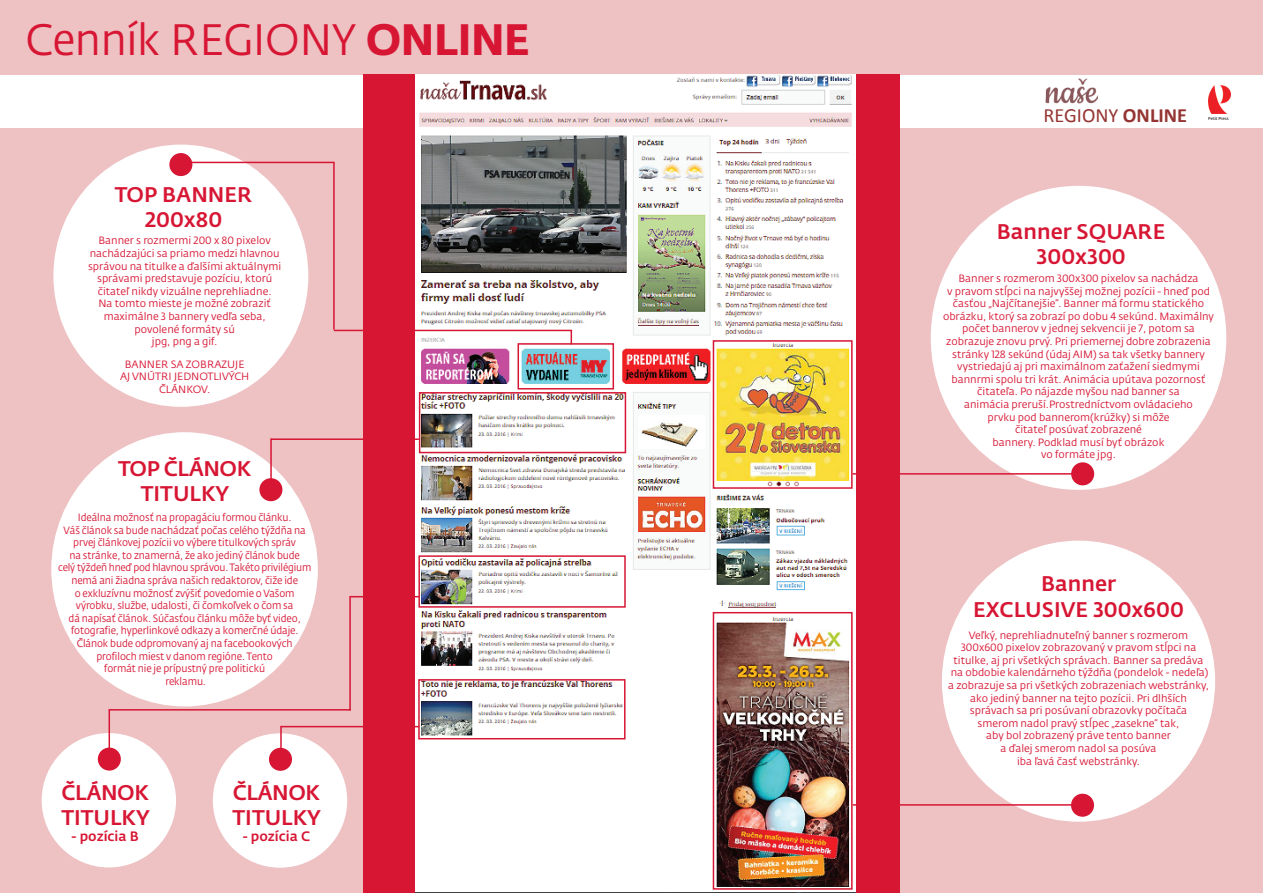
<style>
.page{position:relative;width:1263px;height:893px;background:#eec1c3}
.page>*{position:absolute;margin:0;border:0;box-sizing:border-box;transform-origin:0 0}
.t1{font:43.5px "SME Fedra Sans";letter-spacing:-.01em;color:#d71634}
.t2{font:500 21px/25.2px "SME Fedra Sans";color:#d71634;text-align:center}
.t3{font:500 21px/25.2px "SME Fedra Sans";letter-spacing:-.02em;color:#d71634;text-align:center}
.t4{font:20.25px "Calibri";color:#953533}
.t5{font:500 13.5px "SME Fedra Sans";color:#d71634}
.t6{font:10.5px/12.6px "SME Fedra Sans";color:#d71634;text-align:center}
.t7{font:10.5px/12.6px "SME Fedra Sans";color:#d71634;text-align:center;scale:.94 1}
.t8{font:4.2px "Fedra Sans Alt Std";letter-spacing:-.005em;color:#231f20}
.s1{font-weight:700}
</style>
<div class="page">
<div style="left:0;top:75px;width:1263px;height:53px;background:#fff"></div>
<div style="left:363px;top:75px;width:537px;height:818px;background:#d71634"></div>
<img style="left:415px;top:75px;width:441px;height:817px">
<div style="left:931px;top:186px;width:295px;height:304px;background:#fff;border-radius:50%"></div>
<div style="left:942px;top:541px;width:273px;height:281px;background:#fff;border-radius:50%"></div>
<div style="left:53px;top:145px;width:255px;height:262px;background:#fff;border-radius:50%"></div>
<div style="left:51px;top:432px;width:267px;height:274px;background:#fff;border-radius:50%"></div>
<div style="left:169px;top:153px;width:23px;height:23px;background:#d71634;border-radius:50%"></div>
<div style="left:259px;top:478px;width:23px;height:23px;background:#d71634;border-radius:50%"></div>
<hr style="left:334px;top:330px;width:238px;height:1px;background:#d71634">
<hr style="left:271px;top:438px;width:148px;height:2px;background:#d71634">
<div style="left:517px;top:343px;width:97px;height:46px;border:2px solid #d71634"></div>
<svg style="left:571px;top:331px;width:1px;height:13px"></svg>
<div style="left:419px;top:392px;width:207px;height:61px;border:2px solid #d71634"></div>
<div style="left:713px;top:340px;width:140px;height:149px;border:2px solid #d71634"></div>
<div style="left:1071px;top:794px;width:23px;height:23px;background:#d71634;border-radius:50%"></div>
<div style="left:1071px;top:462px;width:23px;height:23px;background:#d71634;border-radius:50%"></div>
<hr style="left:853px;top:804px;width:218px;height:2px;background:#d71634">
<hr style="left:853px;top:473px;width:221px;height:2px;background:#d71634">
<img style="left:1209px;top:85px;width:21px;height:29px">
<hr style="left:270px;top:438px;width:2px;height:44px;background:#d71634">
<hr style="left:333px;top:163px;width:2px;height:167px;background:#d71634">
<hr style="left:188px;top:162px;width:147px;height:1px;background:#d71634">
<div style="left:713px;top:612px;width:140px;height:278px;border:2px solid #d71634"></div>
<div style="left:42px;top:733px;width:134px;height:134px;background:#fff;border-radius:50%"></div>
<div style="left:213px;top:733px;width:134px;height:135px;background:#fff;border-radius:50%"></div>
<div style="left:98px;top:747px;width:23px;height:24px;background:#d71634;border-radius:50%"></div>
<div style="left:269px;top:748px;width:23px;height:23px;background:#d71634;border-radius:50%"></div>
<hr style="left:109px;top:709px;width:242px;height:2px;background:#d71634">
<hr style="left:349px;top:596px;width:2px;height:115px;background:#d71634">
<div style="left:418px;top:555px;width:208px;height:53px;border:2px solid #d71634"></div>
<div style="left:418px;top:679px;width:207px;height:60px;border:2px solid #d71634"></div>
<hr style="left:350px;top:596px;width:69px;height:1px;background:#d71634">
<hr style="left:109px;top:709px;width:1px;height:40px;background:#d71634">
<hr style="left:280px;top:726px;width:2px;height:27px;background:#d71634">
<hr style="left:281px;top:726px;width:138px;height:1px;background:#d71634">
<img style="left:1045px;top:78px;width:53px;height:26px">
<h1 class="t1" style="left:26px;top:23px;width:506px">Cenník REGIONY <span class="s1">ONLINE</span></h1>
<h2 class="t2" style="left:115px;top:184px;width:139px">TOP BANNER<br>200x80</h2>
<p class="t6" style="left:88px;top:235px;width:195px">Banner s rozmermi 200 x 80 pixelov nachádzajúci sa priamo medzi hlavnou správou na titulke a ďalšími aktuálnymi správami predstavuje pozíciu, ktorú čitateľ nikdy vizuálne neprehliadne.<br>Na tomto mieste je možné zobraziť maximálne 3 bannery vedľa seba, povolené formáty sú<br>jpg, png a gif.</p>
<p class="t6" style="left:120px;top:358px;width:131px">BANNER SA ZOBRAZUJE<br>AJ VNÚTRI JEDNOTLIVÝCH<br>ČLÁNKOV.</p>
<h2 class="t3" style="left:118px;top:458px;width:135px">TOP ČLÁNOK<br>TITULKY</h2>
<p class="t7" style="left:58px;top:512px;width:271px">Ideálna možnosť na propagáciu formou článku.<br>Váš článok sa bude nachádzať počas celého týždňa na prvej článkovej pozícii vo výbere titulkových správ<br>na stránke, to znamerná, že ako jediný článok bude<br>celý týždeň hneď pod hlavnou správou. Takéto privilégium nemá ani žiadna správa našich redaktorov, čiže ide<br>o exkluzívnu možnosť zvýšiť povedomie o Vašom výrobku, službe, udalosti, či čomkoľvek o čom sa<br>dá napísať článok. Súčasťou článku môže byť video, fotografie, hyperlinkové odkazy a komerčné údaje.<br>Článok bude odpromovaný aj na facebookových profiloch miest v danom regióne. Tento<br>formát nie je prípustný pre politickú<br>reklamu.</p>
<h2 class="t2" style="left:61px;top:781px;width:90px;text-align:left">ČLÁNOK<br>TITULKY</h2>
<p class="t5" style="left:72px;top:831px;width:69px">- pozícia B</p>
<h2 class="t2" style="left:233px;top:782px;width:90px;text-align:left">ČLÁNOK<br>TITULKY</h2>
<p class="t5" style="left:243px;top:831px;width:69px">- pozícia C</p>
<h3 class="t4" style="left:1043px;top:107px;width:145px">REGIONY <span class="s1">ONLINE</span></h3>
<p class="t8" style="left:1208px;top:117px;width:22px">Petit Press</p>
<h2 class="t2" style="left:997px;top:220px;width:170px">Banner SQUARE<br>300x300</h2>
<p class="t6" style="left:943px;top:273px;width:272px">Banner s rozmerom 300x300 pixelov sa nachádza<br>v pravom stĺpci na najvyššej možnej pozícii - hneď pod časťou „Najčítanejšie“. Banner má formu statického obrázku, ktorý sa zobrazí po dobu 4 sekúnd. Maximálny počet bannerov v jednej sekvencii je 7, potom sa zobrazuje znovu prvý. Pri priemernej dobre zobrazenia stránky 128 sekúnd (údaj AIM) sa tak všetky bannery vystriedajú aj pri maximálnom zaťažení siedmymi bannrmi spolu tri krát. Animácia upútava pozornosť čitateľa. Po nájazde myšou nad banner sa<br>animácia preruší.Prostredníctvom ovládacieho<br>prvku pod bannerom(krúžky) si môže<br>čitateľ posúvať zobrazené<br>bannery. Podklad musí byť obrázok<br>vo formáte jpg.</p>
<h2 class="t2" style="left:973px;top:573px;width:212px">Banner<br>EXCLUSIVE 300x600</h2>
<p class="t6" style="left:948px;top:629px;width:262px">Veľký, neprehliadnuteľný banner s rozmerom 300x600 pixelov zobrazovaný v pravom stĺpci na titulke, aj pri všetkých správach. Banner sa predáva na obdobie kalendárneho týždňa (pondelok - nedeľa) a zobrazuje sa pri všetkých zobrazeniach webstránky, ako jediný banner na tejto pozícii. Pri dlhších správach sa pri posúvaní obrazovky počítača<br>smerom nadol pravý stĺpec „zasekne“ tak,<br>aby bol zobrazený práve tento banner<br>a ďalej smerom nadol sa posúva<br>iba ľavá časť webstránky.</p>
</div>
